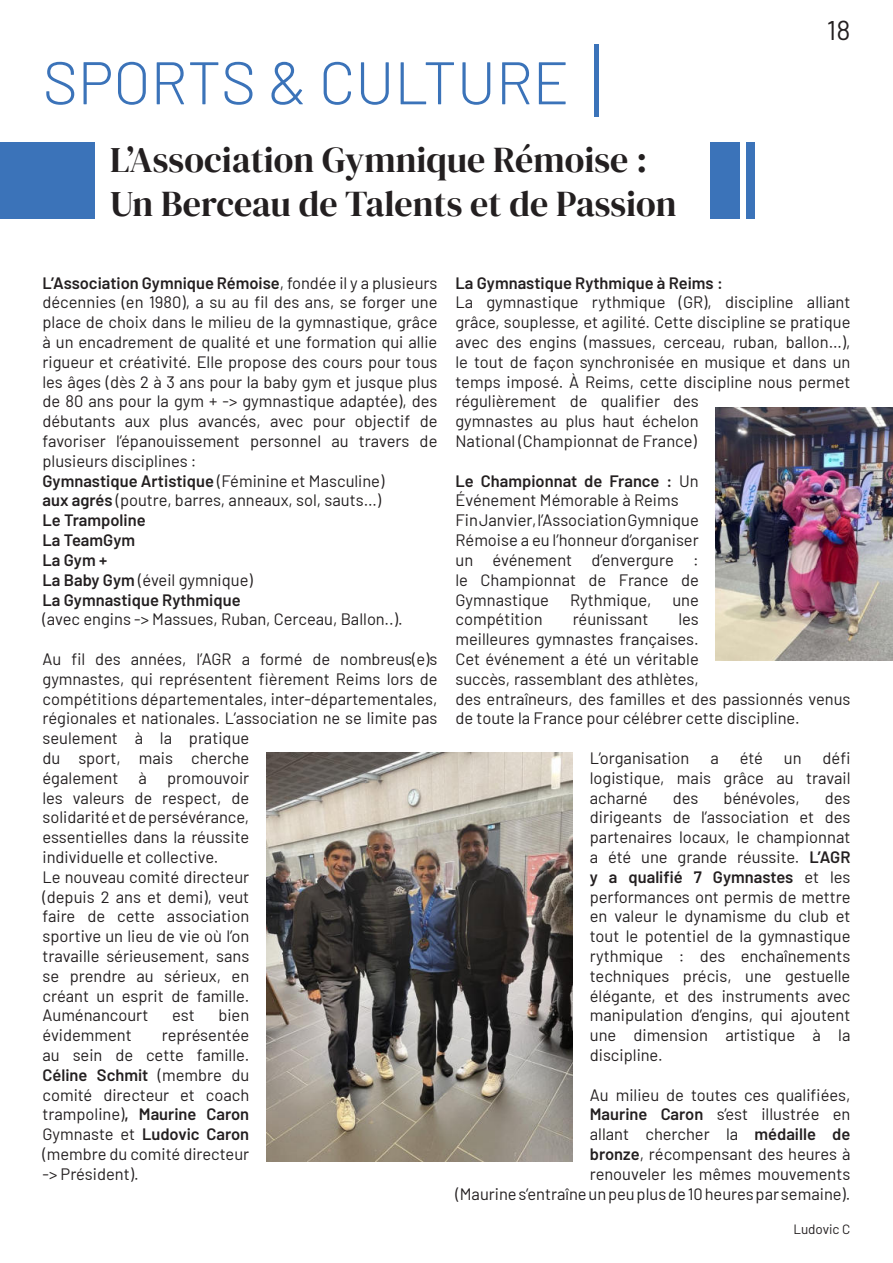
<style>
.page{position:relative;width:893px;height:1263px;background:#fff}
.page>*{position:absolute;margin:0;border:0;box-sizing:border-box;transform-origin:0 0}
.t1{font:300 60px "Barlow";color:#3b73b9}
.t2{font:36px/43.2px "DM Serif Display";color:#231f20}
.t3{font:27px "Barlow";color:#231f20}
.t4{font:16.5px/19.8px "Barlow";color:#231f20}
.t5{font:600 16.5px "Barlow";color:#231f20}
.t6{font:13.5px "Barlow";color:#231f20}
.s1{font-weight:600}
</style>
<div class="page">
<hr style="left:595px;top:44px;width:4px;height:73px;background:#3b73b9">
<div style="left:710px;top:142px;width:30px;height:77px;background:#3b73b9"></div>
<div style="left:747px;top:142px;width:8px;height:77px;background:#3b73b9"></div>
<div style="left:0;top:142px;width:95px;height:77px;background:#3b73b9"></div>
<img style="left:266px;top:753px;width:307px;height:408px">
<img style="left:716px;top:407px;width:177px;height:254px">
<h1 class="t1" style="left:43px;top:62px;width:528px">SPORTS &amp; CULTURE</h1>
<h2 class="t2" style="left:110px;top:139px;width:568px">L’Association Gymnique Rémoise :<br>Un Berceau de Talents et de Passion</h2>
<h3 class="t3" style="left:827px;top:18px;width:25px">18</h3>
<p class="t4" style="left:43px;top:274px;width:396px"><span class="s1">L’Association Gymnique Rémoise</span>, fondée il y a plusieurs décennies (en 1980), a su au fil des ans, se forger une place de choix dans le milieu de la gymnastique, grâce à un encadrement de qualité et une formation qui allie rigueur et créativité. Elle propose des cours pour tous les âges (dès 2 à 3 ans pour la baby gym et jusque plus de 80 ans pour la gym + -&gt; gymnastique adaptée), des débutants aux plus avancés, avec pour objectif de favoriser l’épanouissement personnel au travers de plusieurs disciplines :<br><span class="s1">Gymnastique Artistique</span> (Féminine et Masculine)<br><span class="s1">aux agrés</span> (poutre, barres, anneaux, sol, sauts…)<br><span class="s1">Le Trampoline<br>La TeamGym<br>La Gym +<br>La Baby Gym</span> (éveil gymnique)<br><span class="s1">La Gymnastique Rythmique</span></p>
<p class="t4" style="left:43px;top:610px;width:362px">(avec engins -&gt; Massues, Ruban, Cerceau, Ballon..).</p>
<p class="t4" style="left:43px;top:648px;width:396px">Au fil des années, l’AGR a formé de nombreus(e)s gymnastes, qui représentent fièrement Reims lors de compétitions départementales, inter-départementales, régionales et nationales. L’association ne se limite pas seulement à la pratique<br>du sport, mais cherche<br>également à promouvoir<br>les valeurs de respect, de<br>solidarité et de persévérance,<br>essentielles dans la réussite<br>individuelle et collective.<br>Le nouveau comité directeur<br>(depuis 2 ans et demi), veut<br>faire de cette association<br>sportive un lieu de vie où l’on<br>travaille sérieusement, sans<br>se prendre au sérieux, en<br>créant un esprit de famille.<br>Auménancourt</p>
<p class="t4" style="left:172px;top:1006px;width:24px">est</p>
<p class="t4" style="left:218px;top:1006px;width:32px">bien</p>
<p class="t4" style="left:43px;top:1026px;width:91px">évidemment</p>
<p class="t4" style="left:43px;top:1026px;width:208px;text-align:justify;text-indent:119px">représentée au sein de cette famille.<br><span class="s1">Céline Schmit</span> (membre du comité directeur et coach trampoline)<span class="s1">, Maurine Caron </span>Gymnaste et <span class="s1">Ludovic Caron </span>(membre du comité directeur -&gt; Président).</p>
<p class="t5" style="left:455px;top:271px;width:269px">La Gymnastique Rythmique à Reims :</p>
<p class="t4" style="left:455px;top:294px;width:396px">La gymnastique rythmique (GR), discipline alliant grâce, souplesse, et agilité. Cette discipline se pratique avec des engins (massues, cerceau, ruban, ballon…), le tout de façon synchronisée en musique et dans un temps imposé. À Reims, cette discipline nous permet régulièrement de qualifier des<br>gymnastes au plus haut échelon<br>National (Championnat de France)</p>
<p class="t4" style="left:455px;top:472px;width:245px"><span class="s1">Le Championnat de France :</span> Un<br>Événement Mémorable à Reims<br>Fin Janvier, l’Association Gymnique<br>Rémoise a eu l’honneur d’organiser un événement d’envergure : le Championnat de France de<br>Gymnastique</p>
<p class="t4" style="left:570px;top:591px;width:83px">Rythmique,</p>
<p class="t4" style="left:672px;top:591px;width:28px">une</p>
<p class="t4" style="left:455px;top:610px;width:89px">compétition</p>
<p class="t4" style="left:573px;top:610px;width:77px">réunissant</p>
<p class="t4" style="left:455px;top:610px;width:396px;text-indent:223px">les<br>meilleures gymnastes françaises.<br>Cet événement a été un véritable<br>succès, rassemblant des athlètes,<br>des entraîneurs, des familles et des passionnés venus de toute la France pour célébrer cette discipline.</p>
<p class="t4" style="left:590px;top:747px;width:101px">L’organisation</p>
<p class="t4" style="left:710px;top:747px;width:10px">a</p>
<p class="t4" style="left:740px;top:747px;width:25px">été</p>
<p class="t4" style="left:784px;top:747px;width:19px">un</p>
<p class="t4" style="left:590px;top:747px;width:262px;text-align:justify;text-indent:233px">défi logistique, mais grâce au travail acharné</p>
<p class="t4" style="left:590px;top:789px;width:262px;text-align:justify;text-indent:235px">des dirigeants de l’association et des partenaires locaux, le championnat a été une grande réussite. <span class="s1">L’AGR y a qualifié 7 Gymnastes</span> et les performances ont permis de mettre en valeur le dynamisme du club et tout le potentiel de la gymnastique rythmique : des enchaînements techniques précis, une gestuelle élégante, et des instruments avec manipulation d’engins, qui ajoutent une dimension artistique à la discipline.</p>
<p class="t4" style="left:455px;top:1083px;width:396px;text-align:right">Au milieu de toutes ces qualifiées,<br><span class="s1">Maurine Caron</span> s’est illustrée en<br>allant chercher la <span class="s1">médaille de<br>bronze</span>, récompensant des heures à<br>renouveler les mêmes mouvements<br>(Maurine s’entraîne un peu plus de 10 heures par semaine).</p>
<p class="t4" style="left:673px;top:789px;width:27px">des</p>
<p class="t4" style="left:723px;top:789px;width:78px">bénévoles,</p>
<p class="t6" style="left:793px;top:1223px;width:59px">Ludovic C</p>
</div>
